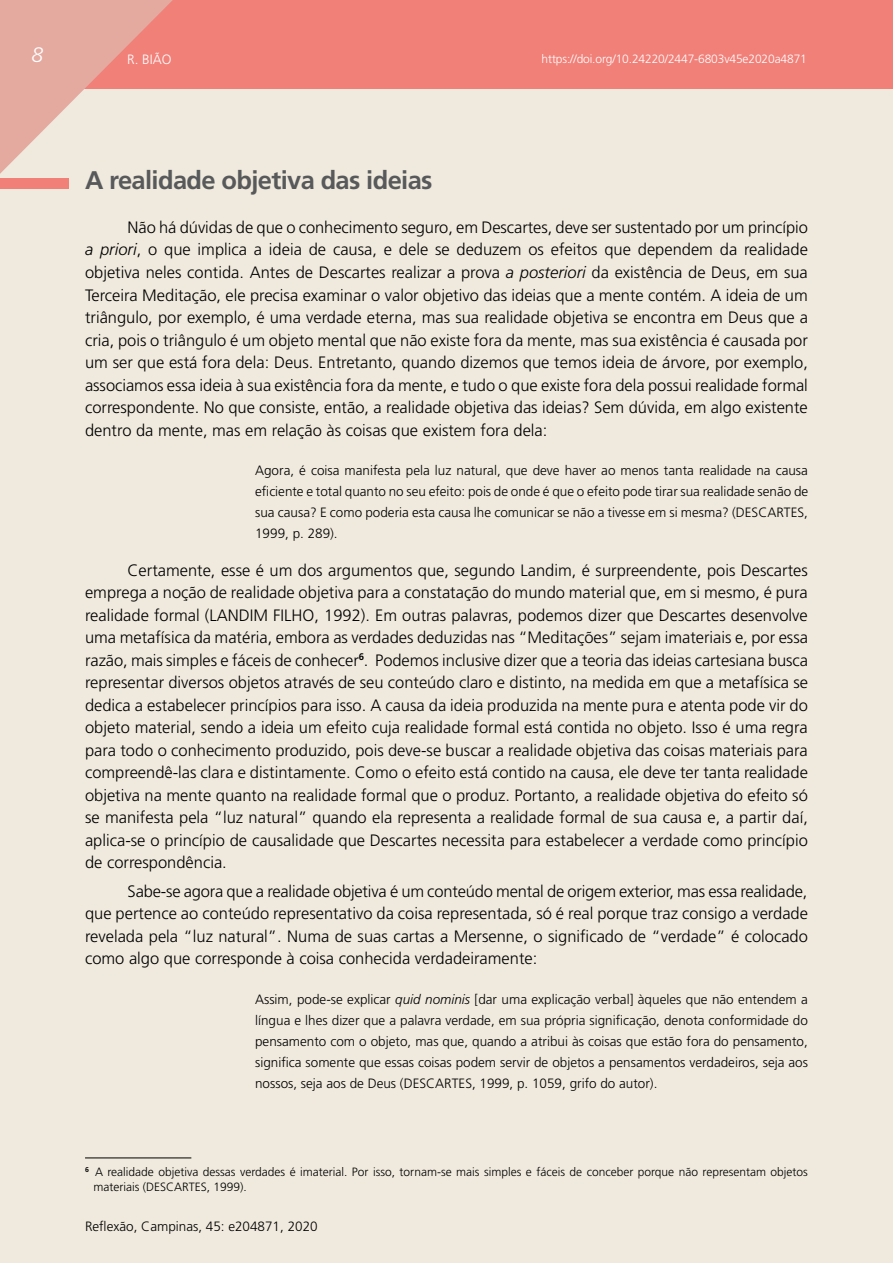
<style>
.page{position:relative;width:893px;height:1263px;background:#fff}
.page>*{position:absolute;margin:0;border:0;box-sizing:border-box;transform-origin:0 0}
.seção{font:700 25.5px "Frutiger LT Std";letter-spacing:-.025em;color:#58595b}
.t1{font:italic 300 21px "Frutiger LT Std";color:#fff}
.miolo{font:300 16.5px/22.5px "Frutiger LT Std";color:#000;text-align:justify}
.citação{font:300 13.5px/21px "Frutiger LT Std";color:#000;text-align:justify}
.t2{font:300 13.5px "Frutiger LT Std";color:#fff}
.nota{font:300 12px/14.2px "Frutiger LT Std";color:#000}
.t3{font:300 12px "Frutiger LT Std";letter-spacing:-.01em;color:#fff}
.s1{font-style:italic}
</style>
<div class="page">
<div style="left:0;top:0;width:893px;height:89px;background:#f08078"></div>
<svg style="left:0;top:0;width:176px;height:174px;background:#eabcb1"></svg>
<hr style="left:85px;top:1157px;width:106px;height:1px;background:#000">
<div style="left:0;top:178px;width:68px;height:11px;background:#f08078"></div>
<p class="t1" style="left:31px;top:43px;width:13px">8</p>
<p class="t2" style="left:127px;top:51px;width:46px">R. BIÃO</p>
<p class="t3" style="left:542px;top:52px;width:267px">https://doi.org/10.24220/2447-6803v45e2020a4871</p>
<p class="seção" style="left:85px;top:165px;width:349px">A realidade objetiva das ideias</p>
<p class="miolo" style="left:85px;top:216px;width:724px;text-indent:43px">Não há dúvidas de que o conhecimento seguro, em Descartes, deve ser sustentado por um princípio <span class="s1">a priori</span>, o que implica a ideia de causa, e dele se deduzem os efeitos que dependem da realidade objetiva neles contida. Antes de Descartes realizar a prova <span class="s1">a posteriori</span> da existência de Deus, em sua Terceira Meditação, ele precisa examinar o valor objetivo das ideias que a mente contém. A ideia de um triângulo, por exemplo, é uma verdade eterna, mas sua realidade objetiva se encontra em Deus que a cria, pois o triângulo é um objeto mental que não existe fora da mente, mas sua existência é causada por um ser que está fora dela: Deus. Entretanto, quando dizemos que temos ideia de árvore, por exemplo, associamos essa ideia à sua existência fora da mente, e tudo o que existe fora dela possui realidade formal correspondente. No que consiste, então, a realidade objetiva das ideias? Sem dúvida, em algo existente dentro da mente, mas em relação às coisas que existem fora dela:</p>
<p class="citação" style="left:255px;top:460px;width:555px">Agora, é coisa manifesta pela luz natural, que deve haver ao menos tanta realidade na causa eficiente e total quanto no seu efeito: pois de onde é que o efeito pode tirar sua realidade senão de sua causa? E como poderia esta causa lhe comunicar se não a tivesse em si mesma? (DESCARTES, 1999, p. 289).</p>
<p class="miolo" style="left:85px;top:559px;width:724px;text-indent:43px">Certamente, esse é um dos argumentos que, segundo Landim, é surpreendente, pois Descartes emprega a noção de realidade objetiva para a constatação do mundo material que, em si mesmo, é pura realidade formal (LANDIM FILHO, 1992). Em outras palavras, podemos dizer que Descartes desenvolve uma metafísica da matéria, embora as verdades deduzidas nas “Meditações” sejam imateriais e, por essa razão, mais simples e fáceis de conhecer<sup>6</sup>. Podemos inclusive dizer que a teoria das ideias cartesiana busca representar diversos objetos através de seu conteúdo claro e distinto, na medida em que a metafísica se dedica a estabelecer princípios para isso. A causa da ideia produzida na mente pura e atenta pode vir do objeto material, sendo a ideia um efeito cuja realidade formal está contida no objeto. Isso é uma regra para todo o conhecimento produzido, pois deve-se buscar a realidade objetiva das coisas materiais para compreendê-las clara e distintamente. Como o efeito está contido na causa, ele deve ter tanta realidade objetiva na mente quanto na realidade formal que o produz. Portanto, a realidade objetiva do efeito só se manifesta pela “luz natural” quando ela representa a realidade formal de sua causa e, a partir daí, aplica-se o princípio de causalidade que Descartes necessita para estabelecer a verdade como princípio de correspondência.</p>
<p class="miolo" style="left:85px;top:880px;width:724px;text-indent:43px">Sabe-se agora que a realidade objetiva é um conteúdo mental de origem exterior, mas essa realidade, que pertence ao conteúdo representativo da coisa representada, só é real porque traz consigo a verdade revelada pela “luz natural”. Numa de suas cartas a Mersenne, o significado de “verdade” é colocado como algo que corresponde à coisa conhecida verdadeiramente:</p>
<p class="citação" style="left:255px;top:989px;width:554px">Assim, pode-se explicar <span class="s1">quid nominis</span> [dar uma explicação verbal] àqueles que não entendem a língua e lhes dizer que a palavra verdade, em sua própria significação, denota conformidade do pensamento com o objeto, mas que, quando a atribui às coisas que estão fora do pensamento, significa somente que essas coisas podem servir de objetos a pensamentos verdadeiros, seja aos nossos, seja aos de Deus (DESCARTES, 1999, p. 1059, grifo do autor).</p>
<p class="nota" style="left:94px;top:1165px;width:716px;text-indent:-8px"><sup>6</sup> A realidade objetiva dessas verdades é imaterial. Por isso, tornam-se mais simples e fáceis de conceber porque não representam objetos materiais (DESCARTES, 1999).</p>
<p class="citação" style="left:85px;top:1215px;width:234px">Reflexão, Campinas, 45: e204871, 2020</p>
</div>
